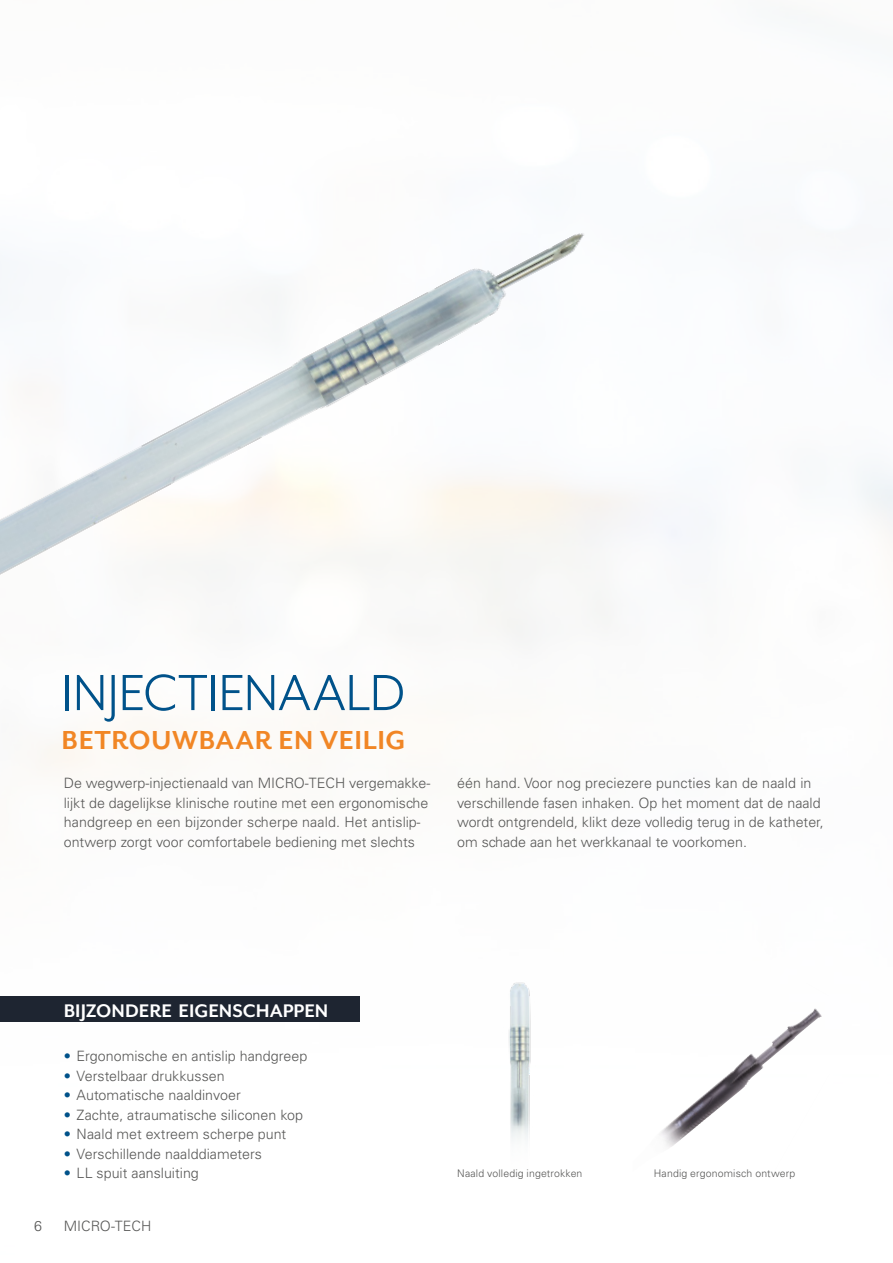
<style>
.page{position:relative;width:893px;height:1263px;background:#fff}
.page>*{position:absolute;margin:0;border:0;box-sizing:border-box;transform-origin:0 0}
.Headline_Innen_NEW{font:58.5px "Mr Eaves San OT";letter-spacing:-.005em;color:#00528a}
.Headline_Sub_NEW{font:700 30px "Mr Eaves San OT";letter-spacing:.02em;color:#f18625}
.Bullit_Headline_NEW{font:700 21px "Mr Eaves San OT";color:#fff}
.Copy_NEW{font:300 14.25px/19.5px "Univers LT Std";color:#575756}
.BU_NEW{font:300 10.5px "Univers LT Std";letter-spacing:.015em;color:#575756}
.s1{color:#00528a}
</style>
<div class="page">
<img style="left:38px;top:468px;width:855px;height:554px">
<img style="left:0;top:233px;width:632px;height:380px">
<img style="left:476px;top:964px;width:94px;height:177px">
<img style="left:632px;top:983px;width:197px;height:164px">
<div style="left:0;top:996px;width:359px;height:26px;background:#1e2531"></div>
<p class="Headline_Innen_NEW" style="left:62px;top:661px;width:345px">INJECTIENAALD</p>
<p class="Headline_Sub_NEW" style="left:62px;top:723px;width:345px">BETROUWBAAR EN VEILIG</p>
<p class="Copy_NEW" style="left:64px;top:773px;width:368px">De wegwerp-injectienaald van MICRO-TECH vergemakke&shy;lijkt de dagelijkse klinische routine met een ergonomische handgreep en een bijzonder scherpe naald. Het antislip&shy;ontwerp zorgt voor comfortabele bediening met slechts</p>
<p class="Copy_NEW" style="left:457px;top:773px;width:368px">één hand. Voor nog preciezere puncties kan de naald in verschillende fasen inhaken. Op het moment dat de naald wordt ontgrendeld, klikt deze volledig terug in de katheter, om schade aan het werkkanaal te voorkomen.</p>
<p class="Bullit_Headline_NEW" style="left:64px;top:998px;width:266px">BIJZONDERE EIGENSCHAPPEN</p>
<p class="Copy_NEW" style="left:64px;top:1046px;width:245px"><span class="s1">•</span> Ergonomische en antislip handgreep</p>
<p class="Copy_NEW" style="left:64px;top:1066px;width:162px"><span class="s1">•</span> Verstelbaar drukkussen</p>
<p class="Copy_NEW" style="left:64px;top:1085px;width:178px"><span class="s1">•</span> Automatische naaldinvoer</p>
<p class="Copy_NEW" style="left:64px;top:1105px;width:241px"><span class="s1">•</span> Zachte, atraumatische siliconen kop</p>
<p class="Copy_NEW" style="left:64px;top:1124px;width:224px"><span class="s1">•</span> Naald met extreem scherpe punt</p>
<p class="Copy_NEW" style="left:64px;top:1144px;width:200px"><span class="s1">•</span> Verschillende naalddiameters</p>
<p class="Copy_NEW" style="left:64px;top:1163px;width:137px"><span class="s1">•</span> LL spuit aansluiting</p>
<p class="BU_NEW" style="left:654px;top:1167px;width:143px">Handig ergonomisch ontwerp</p>
<p class="BU_NEW" style="left:457px;top:1167px;width:127px">Naald volledig ingetrokken</p>
<p class="Copy_NEW" style="left:34px;top:1216px;width:9px">6</p>
<p class="Copy_NEW" style="left:64px;top:1216px;width:89px">MICRO-TECH</p>
</div>
